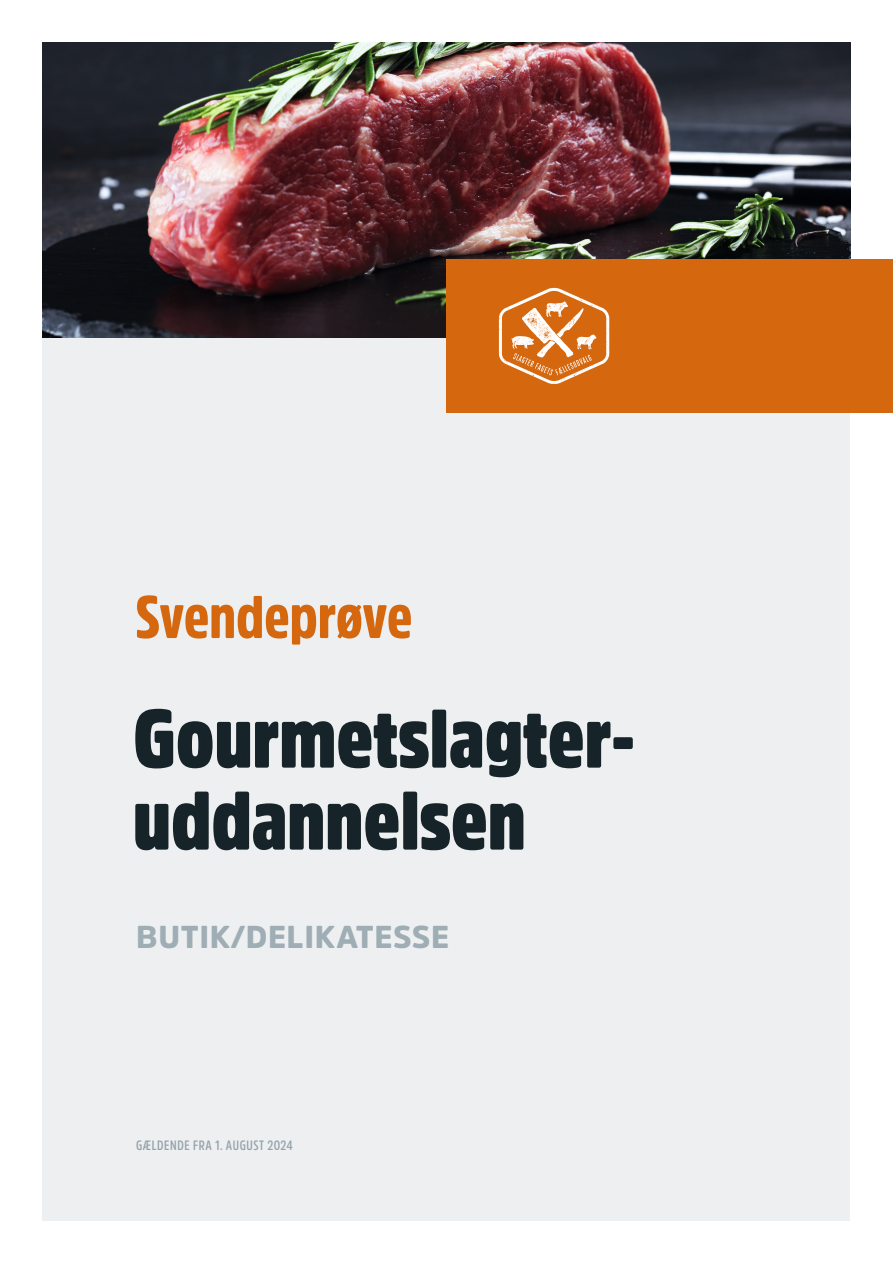
<style>
.page{position:relative;width:893px;height:1263px;background:#fff}
.page>*{position:absolute;margin:0;border:0;box-sizing:border-box;transform-origin:0 0}
.t1{font:900 81.9px/81.9px "Amsi Pro Cond";color:#162329}
.t2{font:900 59.7px "Amsi Pro Cond";letter-spacing:-.005em;color:#d5670f}
.t3{font:900 31.35px "Amsi Pro";letter-spacing:.02em;color:#9fadb4}
.t4{font:600 13.5px "Amsi Pro Cond";letter-spacing:.045em;color:#94a2aa}
</style>
<div class="page">
<div style="left:43px;top:43px;width:807px;height:1177px;background:#edeff0"></div>
<img style="left:43px;top:43px;width:807px;height:294px">
<div style="left:446px;top:259px;width:447px;height:153px;background:#d5670f"></div>
<svg style="left:499px;top:288px;width:110px;height:96px"></svg>
<p class="t2" style="left:135px;top:576px;width:279px">Svendeprøve</p>
<p class="t1" style="left:133px;top:696px;width:503px">Gourmetslagter&shy;uddannelsen</p>
<p class="t3" style="left:136px;top:915px;width:314px">BUTIK/DELIKATESSE</p>
<p class="t4" style="left:136px;top:1136px;width:158px">GÆLDENDE FRA 1. AUGUST 2024</p>
</div>
